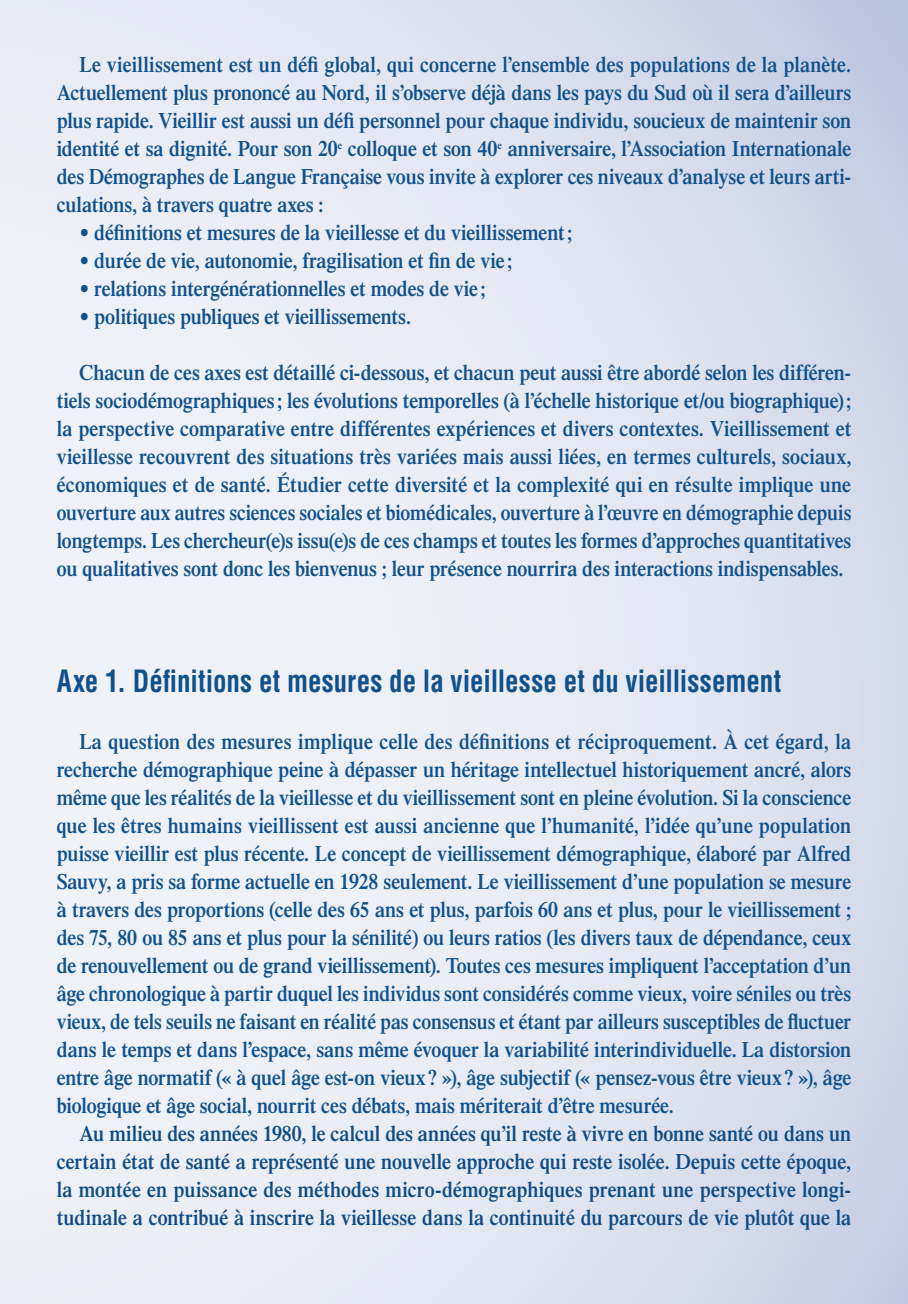
<style>
.page{position:relative;width:908px;height:1304px;background:#fff}
.page>*{position:absolute;margin:0;border:0;box-sizing:border-box;transform-origin:0 0}
.t1{font:700 condensed 30px "Helvetica LT Std";color:#11518b;scale:.9 1}
.t2{font:600 22px/28px "Times LT Std";letter-spacing:-.005em;color:#11518b;text-align:justify;scale:.9 1}
.t3{font:600 22px/28px "Times LT Std";color:#114b83;text-align:justify;scale:.9 1}
</style>
<div class="page">
<div style="left:0;top:0;width:907px;height:1304px;background:linear-gradient(to right,#f4f6fa,#d3daea)"></div>
<p class="t2" style="left:57px;top:50px;width:883px;text-indent:23px">Le vieillissement est un défi global, qui concerne l’ensemble des populations de la planète.<br>Actuellement plus prononcé au Nord, il s’observe déjà dans les pays du Sud où il sera d’ailleurs plus rapide. Vieillir est aussi un défi personnel pour chaque individu, soucieux de maintenir son identité et sa dignité. Pour son 20<sup>e</sup> colloque et son 40<sup>e</sup> anniversaire, l’Association Internationale des Démographes de Langue Française vous invite à explorer ces niveaux d’analyse et leurs arti&shy;culations, à travers quatre axes :</p>
<p class="t2" style="left:79px;top:218px;width:548px">• définitions et mesures de la vieillesse et du vieillissement;</p>
<p class="t2" style="left:79px;top:246px;width:482px">• durée de vie, autonomie, fragilisation et fin de vie ;</p>
<p class="t2" style="left:79px;top:274px;width:452px">• relations intergénérationnelles et modes de vie ;</p>
<p class="t2" style="left:79px;top:302px;width:369px">• politiques publiques et vieillissements.</p>
<p class="t2" style="left:57px;top:358px;width:884px;text-indent:23px">Chacun de ces axes est détaillé ci-dessous, et chacun peut aussi être abordé selon les différen&shy;tiels sociodémographiques; les évolutions temporelles (à l’échelle historique et/ou biographique); la perspective comparative entre différentes expériences et divers contextes. Vieillissement et vieillesse recouvrent des situations très variées mais aussi liées, en termes culturels, sociaux, économiques et de santé. Étudier cette diversité et la complexité qui en résulte implique une ouverture aux autres sciences sociales et biomédicales, ouverture à l’œuvre en démographie depuis longtemps. Les chercheur(e)s issu(e)s de ces champs et toutes les formes d’approches quantitatives ou qualitatives sont donc les bienvenus ; leur présence nourrira des interactions indispensables.</p>
<h1 class="t1" style="left:57px;top:663px;width:806px">Axe 1. Définitions et mesures de la vieillesse et du vieillissement</h1>
<p class="t2" style="left:57px;top:727px;width:883px;text-indent:23px">La question des mesures implique celle des définitions et réciproquement. À cet égard, la recherche démographique peine à dépasser un héritage intellectuel historiquement ancré, alors même que les réalités de la vieillesse et du vieillissement sont en pleine évolution. Si la conscience que les êtres humains vieillissent est aussi ancienne que l’humanité, l’idée qu’une population puisse vieillir est plus récente. Le concept de vieillissement démographique, élaboré par Alfred Sauvy, a pris sa forme actuelle en 1928 seulement. Le vieillissement d’une population se mesure à travers des proportions (celle des 65 ans et plus, parfois 60 ans et plus, pour le vieillissement ; des 75, 80 ou 85 ans et plus pour la sénilité) ou leurs ratios (les divers taux de dépendance, ceux de renouvellement ou de grand vieillissement). Toutes ces mesures impliquent l’acceptation d’un âge chronologique à partir duquel les individus sont considérés comme vieux, voire séniles ou très vieux, de tels seuils ne faisant en réalité pas consensus et étant par ailleurs susceptibles de fluctuer dans le temps et dans l’espace, sans même évoquer la variabilité interindividuelle. La distorsion entre âge normatif (« à quel âge est-on vieux ? »), âge subjectif (« pensez-vous être vieux? »), âge biologique et âge social, nourrit ces débats, mais mériterait d’être mesurée.</p>
<p class="t3" style="left:57px;top:1119px;width:883px;text-indent:23px">Au milieu des années 1980, le calcul des années qu’il reste à vivre en bonne santé ou dans un certain état de santé a représenté une nouvelle approche qui reste isolée. Depuis cette époque, la montée en puissance des méthodes micro-démographiques prenant une perspective longi&shy;tudinale a contribué à inscrire la vieillesse dans la continuité du parcours de vie plutôt que la</p>
</div>
